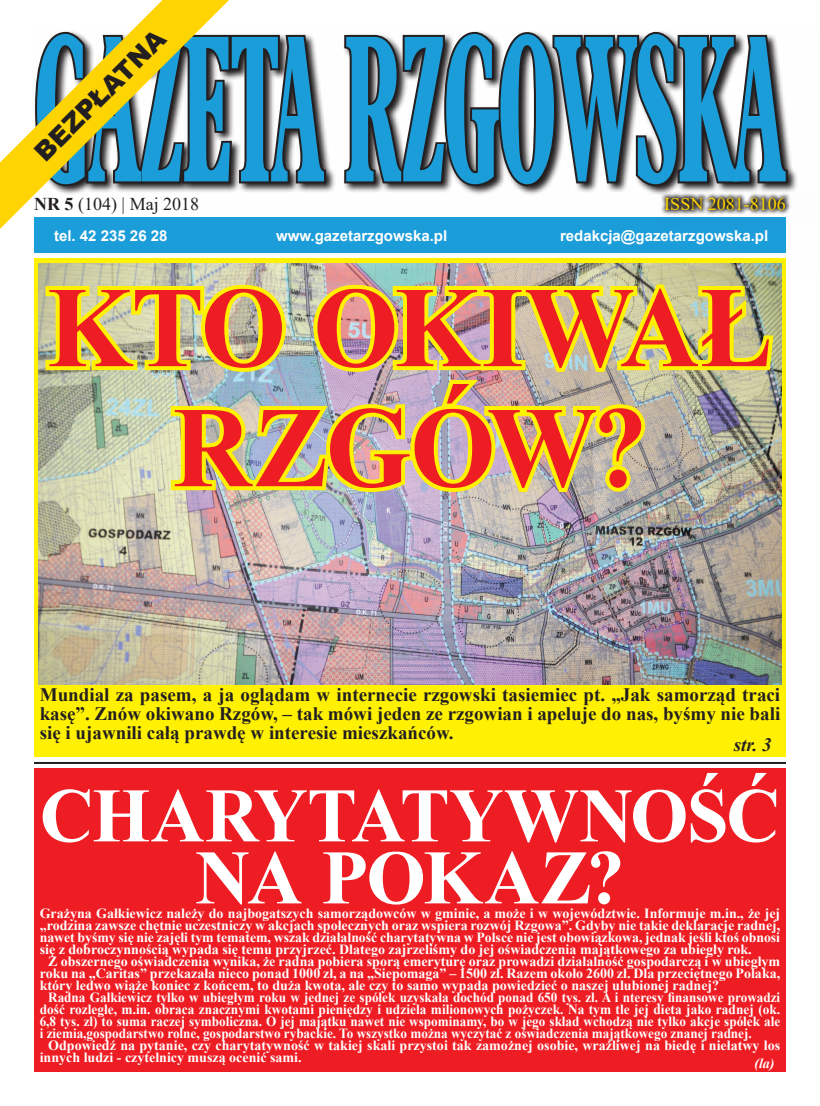
<style>
.page{position:relative;width:820px;height:1106px;background:#fff}
.page>*{position:absolute;margin:0;border:0;box-sizing:border-box;transform-origin:0 0}
.t1{font:202px "Aldine 721 Bd Cn EU";letter-spacing:-.025em;color:#1b9dd9;scale:.5 1}
.t2{font:700 115px/120px "Times New Roman";letter-spacing:-.01em;color:#ee1d23;text-align:center;scale:.95 1}
.t3{font:700 77px/62px "Times New Roman";letter-spacing:-.02em;color:#fff;text-align:center}
.t4{font:900 26px "Arial";color:#231f20}
.t5{font:700 19px/19px "Times New Roman";color:#231f20;text-align:justify}
.t6{font:italic 700 19px "Times New Roman";color:#231f20}
.t7{font:18px "Times New Roman";color:#231f20}
.t8{font:18px "Times New Roman";color:#fed503}
.t9{font:700 15px "Arial";color:#fff}
.t10{font:700 14px/12px "Times New Roman";color:#fff;text-align:justify}
.t11{font:700 14px/12px "Times New Roman";color:#fff;text-align:justify;scale:.94 1}
.t12{font:italic 700 14px "Times New Roman";color:#fff}
.s1{font-weight:700}
</style>
<div class="page">
<svg style="left:229px;top:148px;width:568px;height:193px"></svg>
<svg style="left:229px;top:34px;width:99px;height:154px;background:#666464"></svg>
<svg style="left:342px;top:31px;width:447px;height:157px;background:#5f5d5d"></svg>
<div style="left:34px;top:218px;width:751px;height:35px;background:#1b9dd9"></div>
<svg style="left:657px;top:191px;width:140px;height:49px"></svg>
<hr style="left:34px;top:762px;width:751px;height:2px;background:#231f20">
<div style="left:34px;top:768px;width:751px;height:303px;background:#ee1d23"></div>
<svg style="left:0;top:0;width:229px;height:229px"></svg>
<div style="left:34px;top:258px;width:751px;height:498px;background:#fff101"></div>
<img style="left:39px;top:263px;width:742px;height:421px">
<img style="left:41px;top:278px;width:736px;height:220px">
<h3 class="t4" style="left:26px;top:143px;width:174px;rotate:-45deg">BEZPŁATNA</h3>
<h1 class="t1" style="left:34px;top:-25px;width:1503px">GAZETA RZGOWSKA</h1>
<p class="t7" style="left:34px;top:191px;width:167px"><span class="s1">NR 5</span> (104) | Maj 2018</p>
<p class="t8" style="left:664px;top:191px;width:123px">ISSN 2081-8106</p>
<p class="t9" style="left:54px;top:225px;width:115px">tel. 42 235 26 28</p>
<p class="t9" style="left:276px;top:225px;width:173px">www.gazetarzgowska.pl</p>
<p class="t9" style="left:560px;top:225px;width:210px">redakcja@gazetarzgowska.pl</p>
<h2 class="t2" style="left:47px;top:264px;width:765px">KTO OKIWAŁ<br>RZGÓW?</h2>
<h3 class="t5" style="left:40px;top:685px;width:741px">Mundial za pasem, a ja oglądam w internecie rzgowski tasiemiec pt. „Jak samorząd traci kasę”. Znów okiwano Rzgów, – tak mówi jeden ze rzgowian i apeluje do nas, byśmy nie bali się i ujawnili całą prawdę w interesie mieszkańców.</h3>
<h3 class="t6" style="left:733px;top:731px;width:40px">str. 3</h3>
<h3 class="t3" style="left:40px;top:782px;width:741px">CHARYTATYWNOŚĆ<br>NA POKAZ?</h3>
<p class="t10" style="left:40px;top:907px;width:741px">Grażyna Gałkiewicz należy do najbogatszych samorządowców w gminie, a może i w województwie. Informuje m.in., że jej „rodzina zawsze chętnie uczestniczy w akcjach społecznych oraz wspiera rozwój Rzgowa”. Gdyby nie takie deklaracje radnej, nawet byśmy się nie zajęli tym tematem, wszak działalność charytatywna w Polsce nie jest obowiązkowa, jednak jeśli ktoś obnosi się z dobroczynnością wypada się temu przyjrzeć. Dlatego zajrzeliśmy do jej oświadczenia majątkowego za ubiegły rok.</p>
<p class="t10" style="left:40px;top:955px;width:741px;text-indent:8px">Z obszernego oświadczenia wynika, że radna pobiera sporą emeryturę oraz prowadzi działalność gospodarczą i w ubiegłym roku na „Caritas” przekazała nieco ponad 1000 zł, a na „Siepomaga” – 1500 zł. Razem około 2600 zł. Dla przeciętnego Polaka, który ledwo wiąże koniec z końcem, to duża kwota, ale czy to samo wypada powiedzieć o naszej ulubionej radnej?</p>
<p class="t11" style="left:40px;top:991px;width:789px;text-indent:9px">Radna Gałkiewicz tylko w ubiegłym roku w jednej ze spółek uzyskała dochód ponad 650 tys. zł. A i nteresy finansowe prowadzi dość rozległe, m.in. obraca znacznymi kwotami pieniędzy i udziela milionowych pożyczek. Na tym tle jej dieta jako radnej (ok.<br>6,8 tys. zł) to suma raczej symboliczna. O jej majątku nawet nie wspominamy, bo w jego skład wchodzą nie tylko akcje spółek ale i ziemia,gospodarstwo rolne, gospodarstwo rybackie. To wszystko można wyczytać z oświadczenia majątkowego znanej radnej.</p>
<p class="t10" style="left:40px;top:1039px;width:741px;text-indent:8px">Odpowiedź na pytanie, czy charytatywność w takiej skali przystoi tak zamożnej osobie, wrażliwej na biedę i niełatwy los innych ludzi - czytelnicy muszą ocenić sami.</p>
<p class="t12" style="left:754px;top:1054px;width:22px">(la)</p>
</div>
